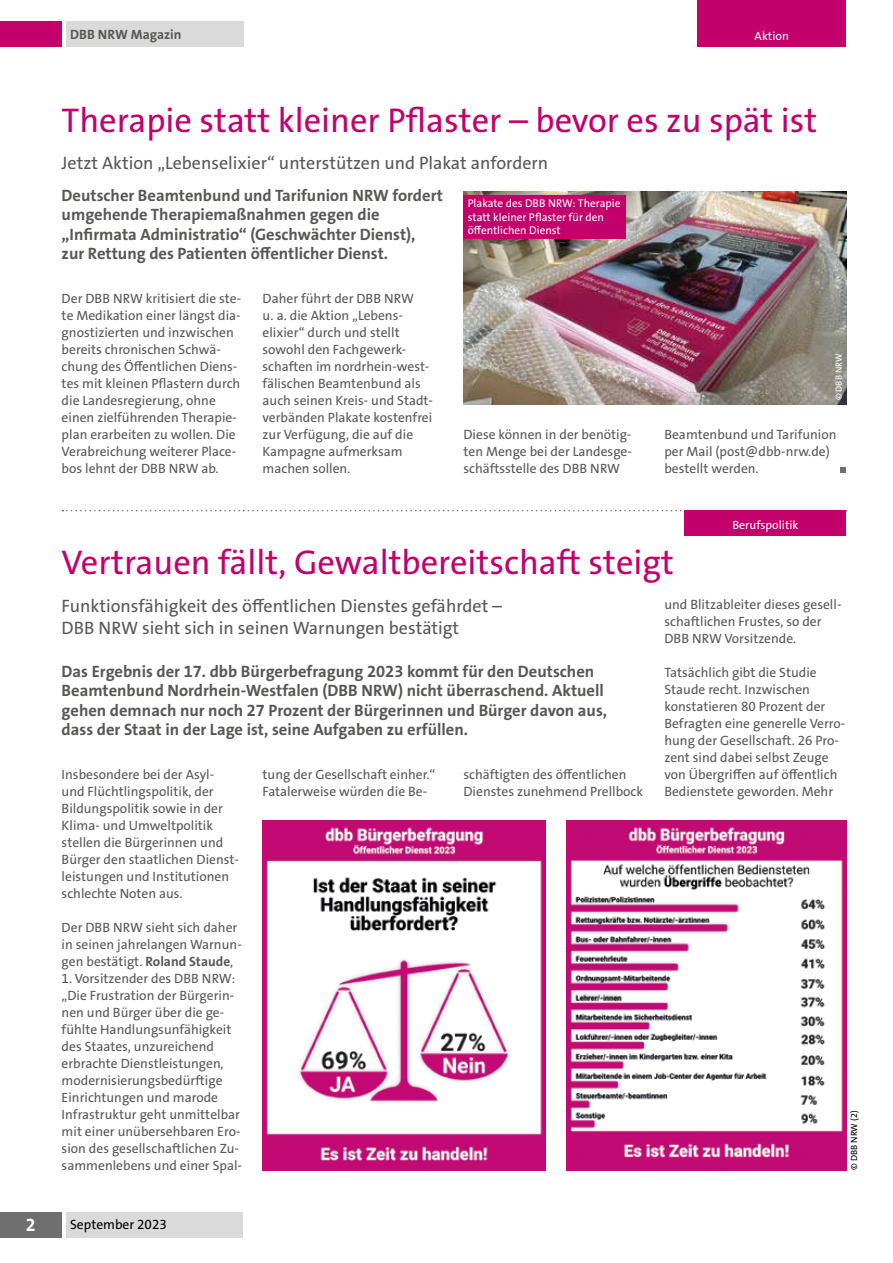
<style>
.page{position:relative;width:893px;height:1263px;background:#fff}
.page>*{position:absolute;margin:0;border:0;box-sizing:border-box;transform-origin:0 0}
.t1{font:34.5px "The Sans Os F";color:#c3006b}
.t2{font:18px/22.5px "The Sans Os F";color:#575756}
.t3{font:700 18px "The Sans Os F";color:#fff}
.t4{font:700 16.5px/19.5px "The Sans Os F";color:#575756}
.t5{font:13.5px/17px "The Sans Os F";color:#575756}
.t6{font:13.5px "The Sans Os F";color:#000}
.t7{font:700 13.5px "The Sans Os F";color:#575756}
.t8{font:12px "The Sans Os F";color:#fff}
.t9{font:11.25px/13.5px "The Sans Os F";color:#fff}
.t10{font:9px "The Sans Os F";letter-spacing:.005em;color:#000}
.t11{font:9px "The Sans Os F";letter-spacing:.005em;color:#fff}
.s1{font-weight:700}
</style>
<div class="page">
<div style="left:0;top:1212px;width:62px;height:25px;background:#706f6f"></div>
<div style="left:66px;top:1212px;width:176px;height:25px;background:#dadada"></div>
<div style="left:66px;top:21px;width:177px;height:26px;background:#dadada"></div>
<div style="left:0;top:21px;width:62px;height:26px;background:#c3006b"></div>
<div style="left:697px;top:0;width:149px;height:47px;background:#c3006b"></div>
<svg style="left:840px;top:467px;width:6px;height:6px"></svg>
<img style="left:463px;top:191px;width:383px;height:214px">
<div style="left:463px;top:196px;width:163px;height:43px;background:#c3006b"></div>
<img style="left:263px;top:821px;width:282px;height:349px">
<img style="left:567px;top:821px;width:279px;height:349px">
<svg style="left:62px;top:510px;width:623px;height:1px"></svg>
<div style="left:685px;top:510px;width:161px;height:25px;background:#c3006b"></div>
<p class="t7" style="left:70px;top:25px;width:113px">DBB NRW Magazin</p>
<p class="t8" style="left:755px;top:29px;width:36px">Aktion</p>
<h1 class="t1" style="left:62px;top:98px;width:757px">Therapie statt kleiner Pflaster – bevor es zu spät ist</h1>
<h2 class="t2" style="left:62px;top:152px;width:488px">Jetzt Aktion „Lebenselixier“ unterstützen und Plakat anfordern</h2>
<p class="t4" style="left:62px;top:185px;width:383px">Deutscher Beamtenbund und Tarifunion NRW fordert umgehende Therapiemaßnahmen gegen die „Infirmata Administratio“ (Geschwächter Dienst),<br>zur Rettung des Patienten öffentlicher Dienst.</p>
<p class="t5" style="left:62px;top:290px;width:181px">Der DBB NRW kritisiert die ste&shy;te Medikation einer längst dia&shy;gnostizierten und inzwischen bereits chronischen Schwä&shy;chung des Öffentlichen Diens&shy;tes mit kleinen Pflastern durch die Landesregierung, ohne einen zielführenden Therapie&shy;plan erarbeiten zu wollen. Die<br>Verabreichung weiterer Place&shy;bos lehnt der DBB NRW ab.</p>
<p class="t5" style="left:263px;top:290px;width:172px">Daher führt der DBB NRW<br>u. a. die Aktion „Lebens&shy;elixier“ durch und stellt sowohl den Fachgewerk&shy;schaften im nordrhein-west&shy;fälischen Beamtenbund als auch seinen Kreis- und Stadt&shy;verbänden Plakate kostenfrei zur Verfügung, die auf die<br>Kampagne aufmerksam machen sollen.</p>
<p class="t9" style="left:468px;top:197px;width:154px">Plakate des DBB NRW: Therapie statt kleiner Pflaster für den öffentlichen Dienst</p>
<p class="t11" style="left:833px;top:400px;width:49px;rotate:-90deg">© DBB NRW</p>
<p class="t5" style="left:463px;top:426px;width:170px;text-align:justify">Diese können in der benötig&shy;ten Menge bei der Landesge&shy;schäftsstelle des DBB NRW</p>
<p class="t5" style="left:664px;top:426px;width:174px">Beamtenbund und Tarifunion per Mail (post@dbb-nrw.de) bestellt werden.</p>
<p class="t8" style="left:732px;top:517px;width:68px">Berufspolitik</p>
<h1 class="t1" style="left:62px;top:540px;width:614px">Vertrauen fällt, Gewaltbereitschaft steigt</h1>
<h2 class="t2" style="left:62px;top:594px;width:442px">Funktionsfähigkeit des öffentlichen Dienstes gefährdet –<br>DBB NRW sieht sich in seinen Warnungen bestätigt</h2>
<p class="t4" style="left:62px;top:662px;width:547px">Das Ergebnis der 17. dbb Bürgerbefragung 2023 kommt für den Deutschen Beamtenbund Nordrhein-Westfalen (DBB NRW) nicht überraschend. Aktuell gehen demnach nur noch 27 Prozent der Bürgerinnen und Bürger davon aus, dass der Staat in der Lage ist, seine Aufgaben zu erfüllen.</p>
<p class="t5" style="left:62px;top:766px;width:179px">Insbesondere bei der Asyl&shy;und Flüchtlingspolitik, der<br>Bildungspolitik sowie in der<br>Klima- und Umweltpolitik stellen die Bürgerinnen und<br>Bürger den staatlichen Dienst&shy;leistungen und Institutionen schlechte Noten aus.</p>
<p class="t5" style="left:62px;top:919px;width:182px">Der DBB NRW sieht sich daher in seinen jahrelangen Warnun&shy;gen bestätigt. <span class="s1">Roland Staude</span>,</p>
<p class="t5" style="left:62px;top:970px;width:182px">1. Vorsitzender des DBB NRW: „Die Frustration der Bürgerin&shy;nen und Bürger über die ge&shy;fühlte Handlungsunfähigkeit des Staates, unzureichend erbrachte Dienstleistungen, modernisierungsbedürftige<br>Einrichtungen und marode<br>Infrastruktur geht unmittelbar mit einer unübersehbaren Ero&shy;sion des gesellschaftlichen Zu&shy;sammenlebens und einer Spal-</p>
<p class="t5" style="left:664px;top:596px;width:179px">und Blitzableiter dieses gesell&shy;schaftlichen Frustes, so der<br>DBB NRW Vorsitzende.</p>
<p class="t5" style="left:664px;top:664px;width:182px">Tatsächlich gibt die Studie<br>Staude recht. Inzwischen konstatieren 80 Prozent der<br>Befragten eine generelle Verro&shy;hung der Gesellschaft. 26 Pro&shy;zent sind dabei selbst Zeuge von Übergriffen auf öffentlich<br>Bedienstete geworden. Mehr</p>
<p class="t5" style="left:263px;top:766px;width:174px">tung der Gesellschaft einher.“<br>Fatalerweise würden die Be-</p>
<p class="t5" style="left:463px;top:766px;width:181px">schäftigten des öffentlichen<br>Dienstes zunehmend Prellbock</p>
<p class="t10" style="left:848px;top:1170px;width:61px;rotate:-90deg">© DBB NRW (2)</p>
<h2 class="t3" style="left:26px;top:1213px;width:11px">2</h2>
<p class="t6" style="left:70px;top:1216px;width:98px">September 2023</p>
</div>
